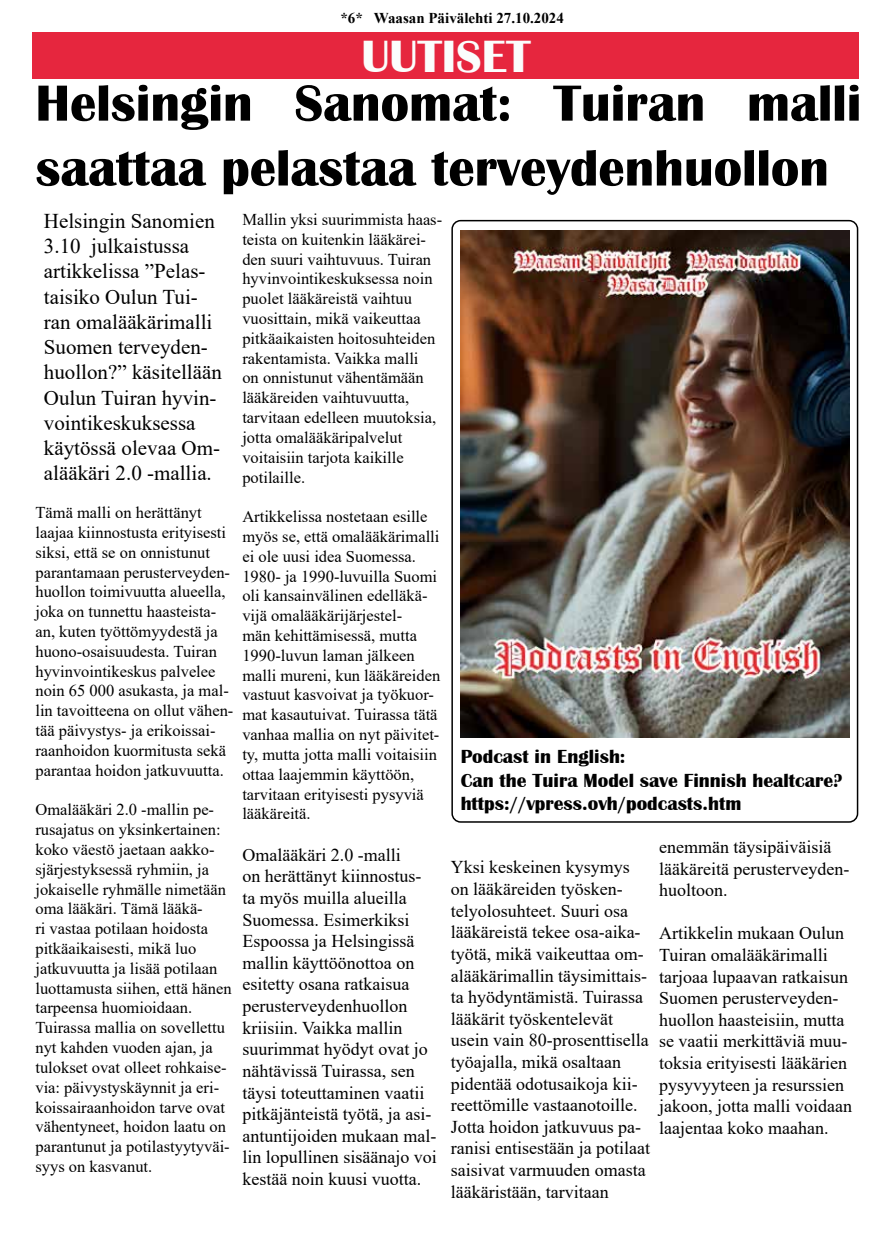
<style>
.page{position:relative;width:893px;height:1234px;background:#fff}
.page>*{position:absolute;margin:0;border:0;box-sizing:border-box;transform-origin:0 0}
.t1{font:700 52.5px/64.8px "Britannic";color:#000}
.t2{font:700 46.5px "Britannic";color:#fbfdfc}
.t3{font:21px/25.2px "Times New Roman";color:#000}
.t4{font:700 19.5px/23.4px "Britannic";color:#000}
.t5{font:18px/21.6px "Times New Roman";color:#000}
.t6{font:16.5px/19.8px "Times New Roman";color:#000}
.t7{font:700 15px "Times New Roman";color:#000}
</style>
<div class="page">
<div style="left:33px;top:32px;width:826px;height:47px;background:#e6263e"></div>
<div style="left:451px;top:220px;width:407px;height:602px;border:2px solid #000;border-radius:9px"></div>
<img style="left:461px;top:231px;width:388px;height:506px">
<p class="t7" style="left:340px;top:7px;width:225px">*6* Waasan Päivälehti 27.10.2024</p>
<h2 class="t2" style="left:361px;top:30px;width:171px">UUTISET</h2>
<h1 class="t1" style="left:35px;top:71px;width:827px">Helsingin Sanomat: Tuiran malli saattaa pelastaa terveydenhuollon</h1>
<p class="t3" style="left:44px;top:208px;width:179px">Helsingin Sanomien<br>3.10 julkaistussa artikkelissa ”Pelas&shy;taisiko Oulun Tui&shy;ran omalääkärimalli<br>Suomen terveyden&shy;huollon?” käsitellään<br>Oulun Tuiran hyvin&shy;vointikeskuksessa käytössä olevaa Om&shy;alääkäri 2.0 -mallia.</p>
<p class="t6" style="left:35px;top:502px;width:199px">Tämä malli on herättänyt laajaa kiinnostusta erityisesti siksi, että se on onnistunut parantamaan perusterveyden&shy;huollon toimivuutta alueella, joka on tunnettu haasteista&shy;an, kuten työttömyydestä ja huono-osaisuudesta. Tuiran hyvinvointikeskus palvelee noin 65 000 asukasta, ja mal&shy;lin tavoitteena on ollut vähen&shy;tää päivystys- ja erikoissai&shy;raanhoidon kuormitusta sekä parantaa hoidon jatkuvuutta.</p>
<p class="t6" style="left:35px;top:799px;width:198px">Omalääkäri 2.0 -mallin pe&shy;rusajatus on yksinkertainen: koko väestö jaetaan aakko&shy;sjärjestyksessä ryhmiin, ja jokaiselle ryhmälle nimetään oma lääkäri. Tämä lääkä-<br>ri vastaa potilaan hoidosta pitkäaikaisesti, mikä luo jatkuvuutta ja lisää potilaan luottamusta siihen, että hänen tarpeensa huomioidaan.<br>Tuirassa mallia on sovellettu nyt kahden vuoden ajan, ja tulokset ovat olleet rohkaise&shy;via: päivystyskäynnit ja eri&shy;koissairaanhoidon tarve ovat vähentyneet, hoidon laatu on parantunut ja potilastyytyväi&shy;syys on kasvanut.</p>
<p class="t6" style="left:242px;top:209px;width:201px">Mallin yksi suurimmista haas&shy;teista on kuitenkin lääkärei&shy;den suuri vaihtuvuus. Tuiran hyvinvointikeskuksessa noin puolet lääkäreistä vaihtuu vuosittain, mikä vaikeuttaa pitkäaikaisten hoitosuhteiden rakentamista. Vaikka malli<br>on onnistunut vähentämään lääkäreiden vaihtuvuutta, tarvitaan edelleen muutoksia, jotta omalääkäripalvelut voitaisiin tarjota kaikille potilaille.</p>
<p class="t6" style="left:242px;top:506px;width:199px">Artikkelissa nostetaan esille myös se, että omalääkärimalli ei ole uusi idea Suomessa.<br>1980- ja 1990-luvuilla Suomi oli kansainvälinen edelläkä&shy;vijä omalääkärijärjestel-<br>män kehittämisessä, mutta<br>1990-luvun laman jälkeen malli mureni, kun lääkäreiden vastuut kasvoivat ja työkuor&shy;mat kasautuivat. Tuirassa tätä vanhaa mallia on nyt päivitet&shy;ty, mutta jotta malli voitaisiin ottaa laajemmin käyttöön, tarvitaan erityisesti pysyviä lääkäreitä.</p>
<p class="t5" style="left:242px;top:843px;width:196px">Omalääkäri 2.0 -malli<br>on herättänyt kiinnostus&shy;ta myös muilla alueilla<br>Suomessa. Esimerkiksi<br>Espoossa ja Helsingissä mallin käyttöönottoa on esitetty osana ratkaisua perusterveydenhuollon kriisiin. Vaikka mallin suurimmat hyödyt ovat jo nähtävissä Tuirassa, sen täysi toteuttaminen vaatii pitkäjänteistä työtä, ja asi&shy;antuntijoiden mukaan mal&shy;lin lopullinen sisäänajo voi kestää noin kuusi vuotta.</p>
<p class="t4" style="left:461px;top:745px;width:383px">Podcast in English:<br>Can the Tuira Model save Finnish healtcare? https://vpress.ovh/podcasts.htm</p>
<p class="t5" style="left:659px;top:835px;width:192px">enemmän täysipäiväisiä lääkäreitä perusterveyden&shy;huoltoon.</p>
<p class="t5" style="left:659px;top:921px;width:194px">Artikkelin mukaan Oulun<br>Tuiran omalääkärimalli tarjoaa lupaavan ratkaisun<br>Suomen perusterveyden&shy;huollon haasteisiin, mutta se vaatii merkittäviä muu&shy;toksia erityisesti lääkärien pysyvyyteen ja resurssien jakoon, jotta malli voidaan laajentaa koko maahan.</p>
<p class="t5" style="left:451px;top:855px;width:201px">Yksi keskeinen kysymys on lääkäreiden työsken&shy;telyolosuhteet. Suuri osa lääkäreistä tekee osa-aika&shy;työtä, mikä vaikeuttaa om&shy;alääkärimallin täysimittais&shy;ta hyödyntämistä. Tuirassa lääkärit työskentelevät usein vain 80-prosenttisella työajalla, mikä osaltaan pidentää odotusaikoja kii&shy;reettömille vastaanotoille.<br>Jotta hoidon jatkuvuus pa&shy;ranisi entisestään ja potilaat saisivat varmuuden omasta lääkäristään, tarvitaan</p>
</div>
